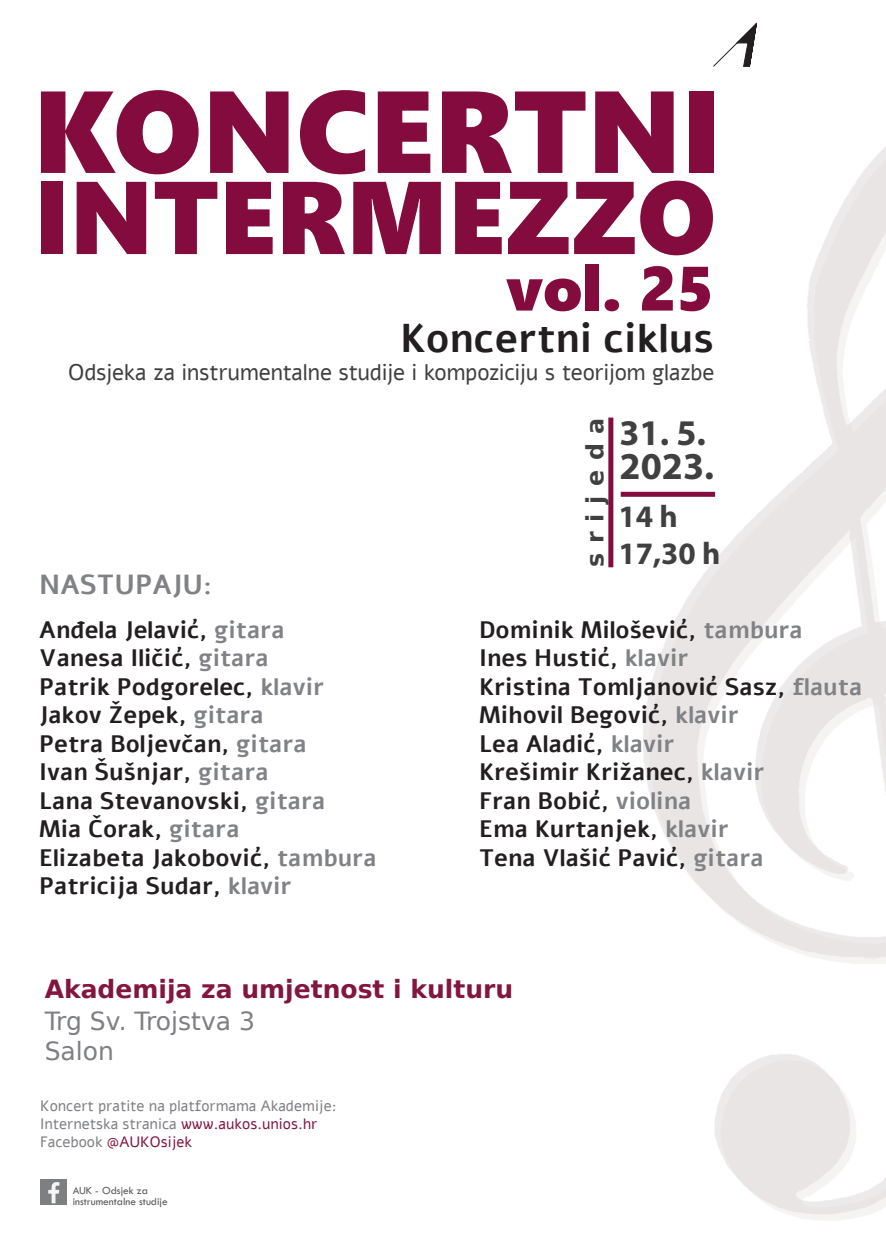
<style>
.page{position:relative;width:886px;height:1241px;background:#fff}
.page>*{position:absolute;margin:0;border:0;box-sizing:border-box;transform-origin:0 0}
.t1{font:116.25px "Segoe UI Black";color:#830b3e}
.t2{font:103.12px "Segoe UI Black";color:#830b3e}
.t3{font:62.5px "Segoe UI Black";color:#830b3e}
.t4{font:700 40px "Alef";color:#231f20}
.t5{font:700 38.12px "Myriad Pro";color:#404040}
.t6{font:700 36.25px "Myriad Pro";color:#404040}
.t7{font:700 31.25px/37.5px "Myriad Pro";color:#404040}
.t8{font:700 27.5px "Alef";color:#808285}
.t9{font:700 25px "DejaVu Sans";color:#83163f}
.t10{font:25px/30px "DejaVu Sans";color:#7e7f82}
.t11{font:700 23.75px/28.5px "Alef";color:#231f20}
.t12{font:700 23.75px "DejaVu Sans";letter-spacing:.41em;color:#404040}
.t13{font:22.5px "Alef";letter-spacing:-.02em;color:#404040}
.t14{font:15px/18px "Alef";color:#7e7f82}
.t15{font:11.25px/11.2px "Tw Cen";color:#231f20}
.s1{color:#808285}
.s2{color:#83163f}
</style>
<div class="page">
<img style="left:40px;top:146px;width:846px;height:1074px">
<img style="left:41px;top:1179px;width:25px;height:25px">
<div style="left:621px;top:491px;width:94px;height:5px;background:#830b3e"></div>
<div style="left:608px;top:417px;width:5px;height:150px;background:#830b3e"></div>
<svg style="left:713px;top:22px;width:44px;height:45px"></svg>
<h1 class="t1" style="left:33px;top:47px;width:691px">KONCERTNI</h1>
<h2 class="t2" style="left:34px;top:143px;width:684px">INTERMEZZO</h2>
<h3 class="t3" style="left:506px;top:243px;width:209px">vol. 25</h3>
<h3 class="t4" style="left:400px;top:311px;width:315px">Koncertni ciklus</h3>
<p class="t13" style="left:68px;top:357px;width:648px">Odsjeka za instrumentalne studije i kompoziciju s teorijom glazbe</p>
<p class="t8" style="left:39px;top:566px;width:174px">NASTUPAJU:</p>
<p class="t12" style="left:576px;top:567px;width:151px;rotate:-90deg">srijeda</p>
<h3 class="t6" style="left:619px;top:409px;width:88px">31. 5.</h3>
<h3 class="t5" style="left:619px;top:441px;width:96px">2023.</h3>
<h3 class="t7" style="left:618px;top:496px;width:104px">14 h<br>17,30 h</h3>
<p class="t11" style="left:39px;top:615px;width:339px">Anđela Jelavić, <span class="s1">gitara<br></span>Vanesa Iličić, <span class="s1">gitara<br></span>Patrik Podgorelec, <span class="s1">klavir<br></span>Jakov Žepek, <span class="s1">gitara<br></span>Petra Boljevčan, <span class="s1">gitara<br></span>Ivan Šušnjar, <span class="s1">gitara<br></span>Lana Stevanovski, <span class="s1">gitara<br></span>Mia Čorak, <span class="s1">gitara<br></span>Elizabeta Jakobović, <span class="s1">tambura<br></span>Patricija Sudar, <span class="s1">klavir</span></p>
<p class="t11" style="left:479px;top:615px;width:385px">Dominik Milošević, <span class="s1">tambura<br></span>Ines Hustić, <span class="s1">klavir<br></span>Kristina Tomljanović Sasz, <span class="s1">flauta<br></span>Mihovil Begović, <span class="s1">klavir<br></span>Lea Aladić, <span class="s1">klavir<br></span>Krešimir Križanec, <span class="s1">klavir<br></span>Fran Bobić, <span class="s1">violina<br></span>Ema Kurtanjek, <span class="s1">klavir<br></span>Tena Vlašić Pavić, <span class="s1">gitara</span></p>
<p class="t9" style="left:45px;top:968px;width:470px">Akademija za umjetnost i kulturu</p>
<p class="t10" style="left:45px;top:1005px;width:212px">Trg Sv. Trojstva 3<br>Salon</p>
<p class="t14" style="left:40px;top:1096px;width:298px">Koncert pratite na platformama Akademije:<br>Internetska stranica <span class="s2">www.aukos.unios.hr<br></span>Facebook <span class="s2">@AUKOsijek</span></p>
<p class="t15" style="left:73px;top:1184px;width:97px">AUK - Odsjek za instrumentalne studije</p>
</div>
